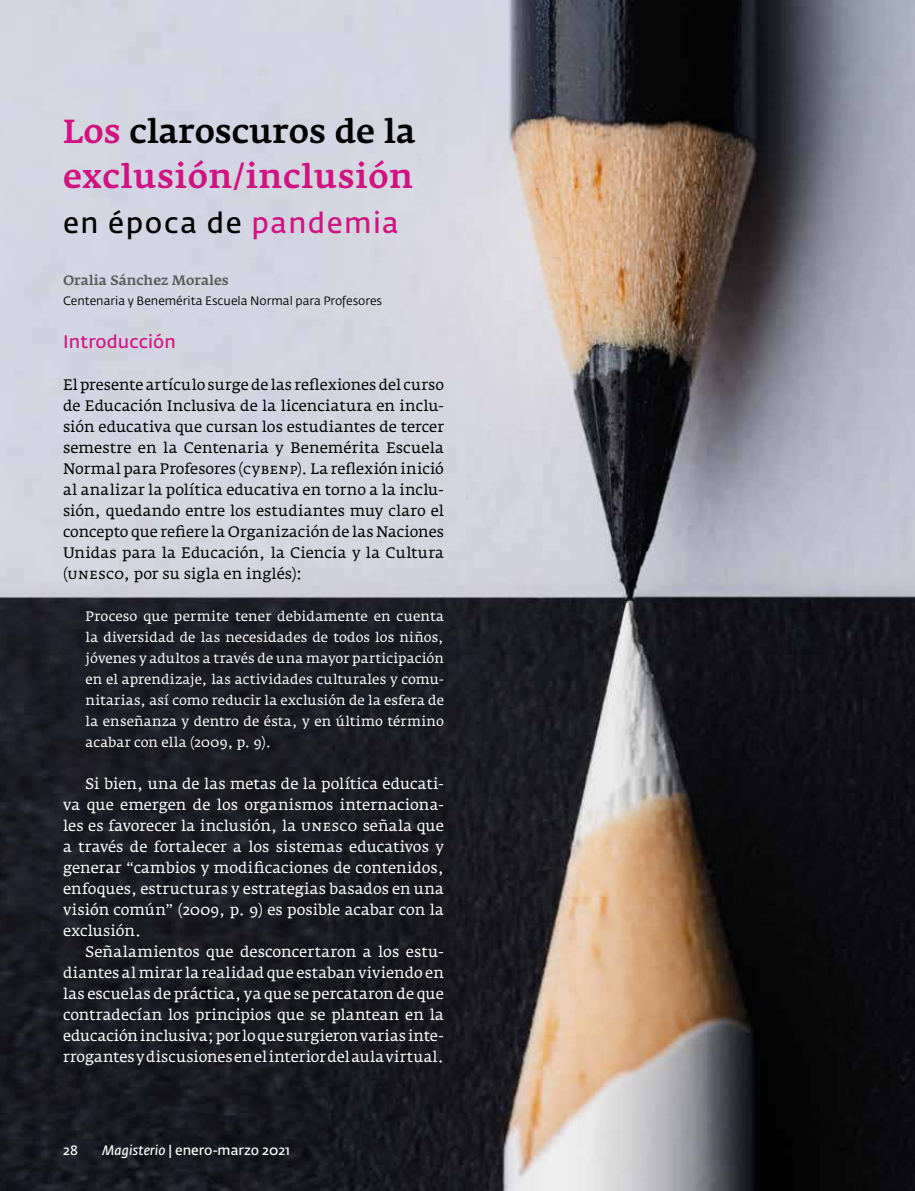
<style>
.page{position:relative;width:915px;height:1191px;background:#fff}
.page>*{position:absolute;margin:0;border:0;box-sizing:border-box;transform-origin:0 0}
.t1{font:500 33px/45px "Fedra Serif A Pro";letter-spacing:.02em;color:#d11381}
.t2{font:28.5px "Fedra Sans Std";letter-spacing:.055em;color:#000}
.t3{font:18px "Fedra Sans Std";letter-spacing:.01em;color:#d11381}
.t4{font:15px/21px "Fedra Serif A Pro";color:#fff;text-align:justify}
.t5{font:15px/21px "Fedra Serif A Pro";color:#000;text-align:justify}
.t6{font:13.5px/21px "Fedra Serif A Pro";letter-spacing:.015em;color:#fff;text-align:justify}
.t7{font:13.5px "Fedra Sans Std";color:#fff}
.t8{font:500 13.5px "Fedra Serif A Pro";color:#58595b}
.t9{font:12px "Fedra Sans Std";color:#000}
.s1{color:#000}
.s2{color:#d11381}
.s3{font-style:italic}
</style>
<div class="page">
<img style="left:0;top:0;width:914px;height:1191px">
<h1 class="t1" style="left:63px;top:109px;width:354px">Los <span class="s1">claroscuros de la </span>exclusión/inclusión</h1>
<h2 class="t2" style="left:63px;top:205px;width:337px">en época de <span class="s2">pandemia</span></h2>
<p class="t8" style="left:63px;top:272px;width:167px">Oralia Sánchez Morales</p>
<p class="t9" style="left:63px;top:293px;width:320px">Centenaria y Benemérita Escuela Normal para Profesores</p>
<p class="t3" style="left:63px;top:330px;width:114px">Introducción</p>
<p class="t5" style="left:63px;top:374px;width:382px">El presente artículo surge de las reflexiones del curso de Educación Inclusiva de la licenciatura en inclu&shy;sión educativa que cursan los estudiantes de tercer semestre en la Centenaria y Benemérita Escuela Normal para Profesores (cybenp). La reflexión inició al analizar la política educativa en torno a la inclu&shy;sión, quedando entre los estudiantes muy claro el concepto que refiere la Organización de las Naciones Unidas para la Educación, la Ciencia y la Cultura (unesco, por su sigla en inglés):</p>
<p class="t6" style="left:86px;top:606px;width:360px">Proceso que permite tener debidamente en cuenta la diversidad de las necesidades de todos los niños, jóvenes y adultos a través de una mayor participación en el aprendizaje, las actividades culturales y comu&shy;nitarias, así como reducir la exclusión de la esfera de la enseñanza y dentro de ésta, y en último término acabar con ella (2009, p. 9).</p>
<p class="t4" style="left:63px;top:773px;width:382px;text-indent:22px">Si bien, una de las metas de la política educati&shy;va que emergen de los organismos internaciona&shy;les es favorecer la inclusión, la unesco señala que a través de fortalecer a los sistemas educativos y generar “cambios y modificaciones de contenidos, enfoques, estructuras y estrategias basados en una visión común” (2009, p. 9) es posible acabar con la exclusión.</p>
<p class="t4" style="left:63px;top:941px;width:382px;text-indent:22px">Señalamientos que desconcertaron a los estu&shy;diantes al mirar la realidad que estaban viviendo en las escuelas de práctica, ya que se percataron de que contradecían los principios que se plantean en la educación inclusiva; por lo que surgieron varias inte&shy;rrogantes y discusiones en el interior del aula virtual.</p>
<p class="t7" style="left:63px;top:1142px;width:16px">28</p>
<p class="t7" style="left:103px;top:1142px;width:189px"><span class="s3">Magisterio</span> | enero-marzo 2021</p>
</div>
